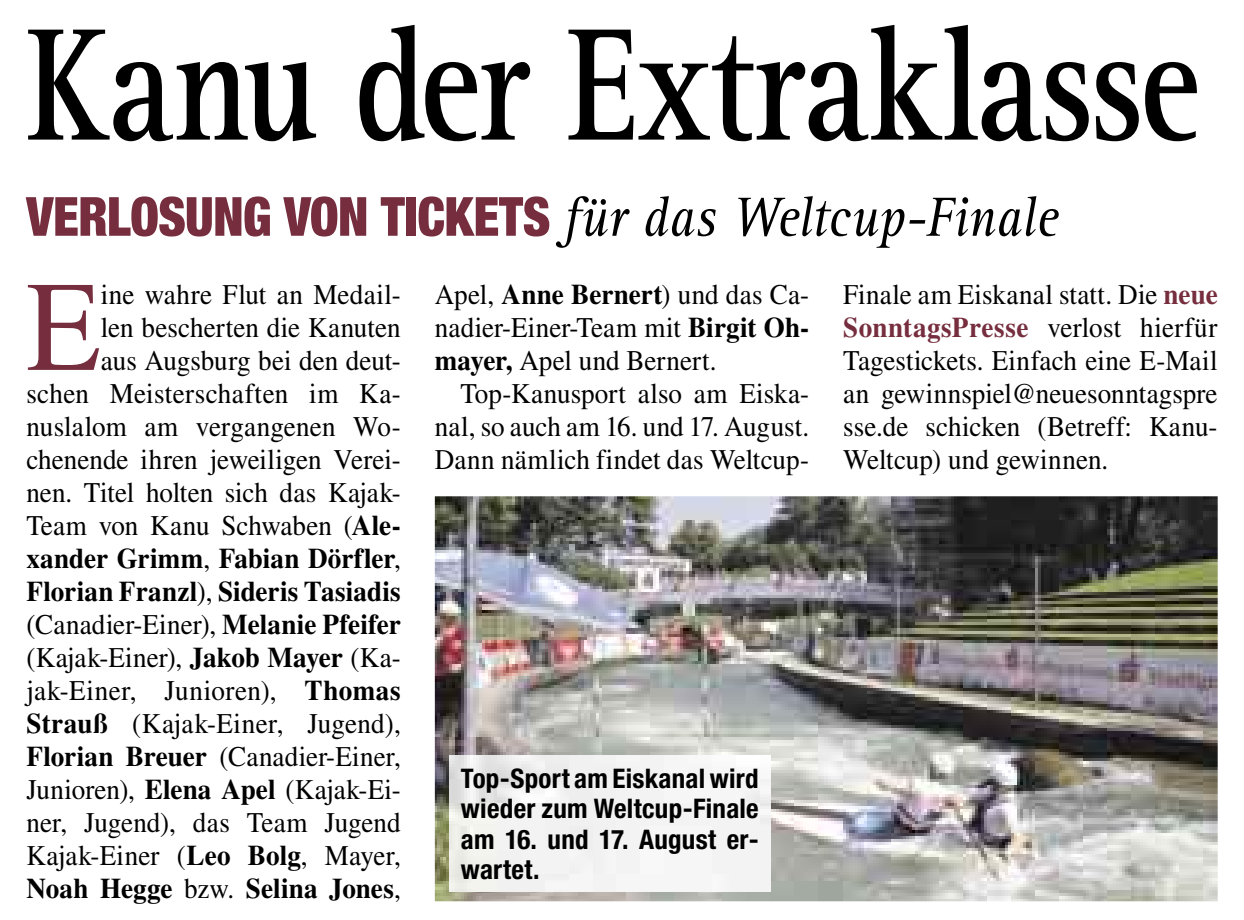
<style>
.page{position:relative;width:1244px;height:920px;background:#fff}
.page>*{position:absolute;margin:0;border:0;box-sizing:border-box;transform-origin:0 0}
.t1{font:700 165px "Rotis Serif Std";letter-spacing:-.015em;color:#000;scale:.8 1}
.t2{font:128.1px "Times LT Std";color:#762e3e;scale:.95 1}
.t3{font:italic 57px "Rotis Serif Std";letter-spacing:-.005em;color:#000;scale:.9 1}
.t4{font:28.5px/33px "Times LT Std";letter-spacing:.005em;color:#000;text-align:right;scale:.95 1}
.t5{font:700 condensed 27px/30px "Helvetica Neue LT Std";letter-spacing:.01em;color:#000;text-align:justify}
.s1{font-family:"Helvetica Neue LT Std";font-weight:900;font-style:normal;font-stretch:condensed;font-size:54px;color:#762e3e}
.s2{font-weight:700}
.s3{font-weight:700;color:#762e3e}
</style>
<div class="page">
<img style="left:435px;top:496px;width:782px;height:405px">
<img style="left:449px;top:755px;width:321px;height:136px">
<p class="t1" style="left:26px;top:-12px;width:1468px">Kanu der Extraklasse</p>
<p class="t3" style="left:26px;top:185px;width:1147px"><span class="s1">VERLOSUNG VON TICKETS</span> für das Weltcup-Finale</p>
<p class="t2" style="left:26px;top:255px;width:80px">E</p>
<p class="t4" style="left:435px;top:277px;width:395px">Apel, <span class="s2">Anne Bernert</span>) und das Ca-</p>
<p class="t4" style="left:435px;top:310px;width:395px">nadier-Einer-Team mit <span class="s2">Birgit Oh-</span></p>
<p class="t4" style="left:435px;top:343px;width:298px"><span class="s2">mayer,</span> Apel und Bernert.</p>
<p class="t4" style="left:460px;top:376px;width:369px">Top-Kanusport also am Eiska-</p>
<p class="t4" style="left:435px;top:409px;width:395px">nal, so auch am 16. und 17. August.</p>
<p class="t4" style="left:435px;top:442px;width:395px">Dann nämlich findet das Weltcup-</p>
<p class="t4" style="left:26px;top:277px;width:395px">ine wahre Flut an Medail-<br>len bescherten die Kanuten<br>aus Augsburg bei den deut-<br>schen Meisterschaften im Ka&shy;nuslalom am vergangenen Wo&shy;chenende ihren jeweiligen Verei&shy;nen. Titel holten sich das Kajak-<br>Team von Kanu Schwaben (<span class="s2">Ale&shy;xander Grimm</span>, <span class="s2">Fabian Dörfler</span>,<br><span class="s2">Florian Franzl</span>), <span class="s2">Sideris Tasiadis </span>(Canadier-Einer), <span class="s2">Melanie Pfeifer </span>(Kajak-Einer), <span class="s2">Jakob Mayer</span> (Ka&shy;jak-Einer, Junioren), <span class="s2">Thomas<br>Strauß</span> (Kajak-Einer, Jugend),<br><span class="s2">Florian Breuer</span> (Canadier-Einer,<br>Junioren), <span class="s2">Elena Apel</span> (Kajak-Ei&shy;ner, Jugend), das Team Jugend<br>Kajak-Einer (<span class="s2">Leo Bolg</span>, Mayer,<br><span class="s2">Noah Hegge</span> bzw. <span class="s2">Selina Jones</span>,</p>
<p class="t4" style="left:843px;top:277px;width:395px;text-align:justify">Finale am Eiskanal statt. Die <span class="s3">neue SonntagsPresse</span> verlost hierfür Tagestickets. Einfach eine E-Mail an gewinnspiel@neuesonntagspre sse.de schicken (Betreff: Kanu-Weltcup) und gewinnen.</p>
<p class="t5" style="left:461px;top:763px;width:299px">Top-Sport am Eiskanal wird wieder zum Weltcup-Finale am 16. und 17. August er&shy;wartet.</p>
</div>
